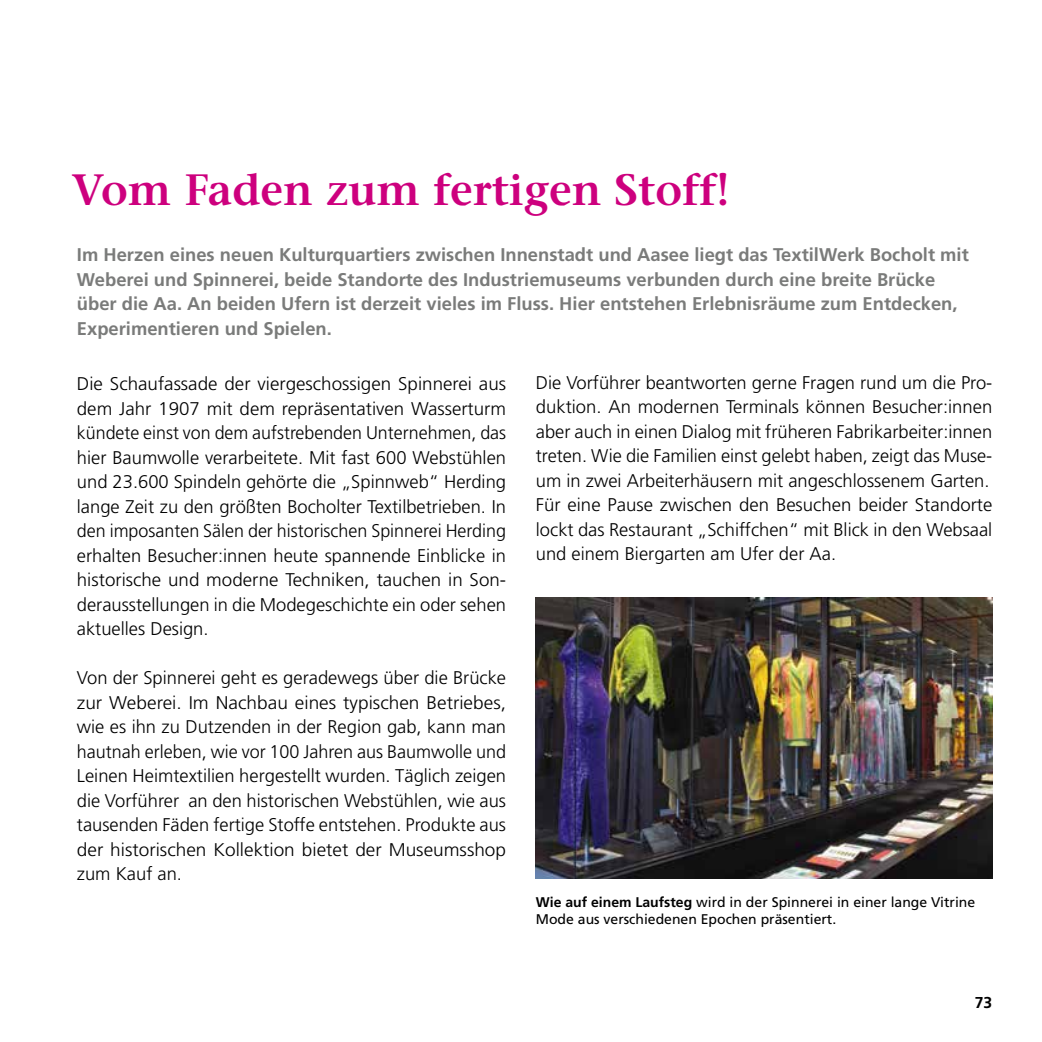
<style>
.page{position:relative;width:1042px;height:1042px;background:#fff}
.page>*{position:absolute;margin:0;border:0;box-sizing:border-box;transform-origin:0 0}
.t1{font:600 43.75px "Stone Serif";color:#cd007e}
.t2{font:300 18.38px/24.5px "Frutiger";color:#000;text-align:justify}
.t3{font:700 18.38px/24.5px "Frutiger";color:#7a7b7a}
.t4{font:700 15.75px "Frutiger";color:#000}
.t5{font:14px/17.5px "Frutiger";color:#000}
.s1{font-weight:700}
</style>
<div class="page">
<img style="left:536px;top:597px;width:456px;height:281px">
<h1 class="t1" style="left:72px;top:162px;width:659px">Vom Faden zum fertigen Stoff!</h1>
<p class="t3" style="left:77px;top:242px;width:893px">Im Herzen eines neuen Kulturquartiers zwischen Innenstadt und Aasee liegt das TextilWerk Bocholt mit Weberei und Spinnerei, beide Standorte des Industriemuseums verbunden durch eine breite Brücke über die Aa. An beiden Ufern ist derzeit vieles im Fluss. Hier entstehen Erlebnisräume zum Entdecken, Experimentieren und Spielen.</p>
<p class="t2" style="left:77px;top:371px;width:431px">Die Schaufassade der viergeschossigen Spinnerei aus dem Jahr 1907 mit dem repräsentativen Wasserturm kündete einst von dem aufstrebenden Unternehmen, das hier Baumwolle verarbeitete. Mit fast 600 Webstühlen und 23.600 Spindeln gehörte die „Spinnweb“ Herding lange Zeit zu den größten Bocholter Textilbetrieben. In den imposanten Sälen der historischen Spinnerei Herding erhalten Besucher:innen heute spannende Einblicke in historische und moderne Techniken, tauchen in Son&shy;derausstellungen in die Modegeschichte ein oder sehen aktuelles Design.</p>
<p class="t2" style="left:77px;top:665px;width:431px">Von der Spinnerei geht es geradewegs über die Brücke zur Weberei. Im Nachbau eines typischen Betriebes, wie es ihn zu Dutzenden in der Region gab, kann man hautnah erleben, wie vor 100 Jahren aus Baumwolle und Leinen Heimtextilien hergestellt wurden. Täglich zeigen die Vorführer an den historischen Webstühlen, wie aus tausenden Fäden fertige Stoffe entstehen. Produkte aus der historischen Kollektion bietet der Museumsshop zum Kauf an.</p>
<p class="t2" style="left:536px;top:370px;width:458px;text-align:left">Die Vorführer beantworten gerne Fragen rund um die Pro&shy;duktion. An modernen Terminals können Besucher:innen aber auch in einen Dialog mit früheren Fabrikarbeiter:innen treten. Wie die Familien einst gelebt haben, zeigt das Muse&shy;um in zwei Arbeiterhäusern mit angeschlossenem Garten.<br>Für eine Pause zwischen den Besuchen beider Standorte lockt das Restaurant „Schiffchen“ mit Blick in den Websaal und einem Biergarten am Ufer der Aa.</p>
<p class="t5" style="left:536px;top:893px;width:441px"><span class="s1">Wie auf einem Laufsteg</span> wird in der Spinnerei in einer lange Vitrine<br>Mode aus verschiedenen Epochen präsentiert.</p>
<p class="t4" style="left:975px;top:993px;width:19px">73</p>
</div>
